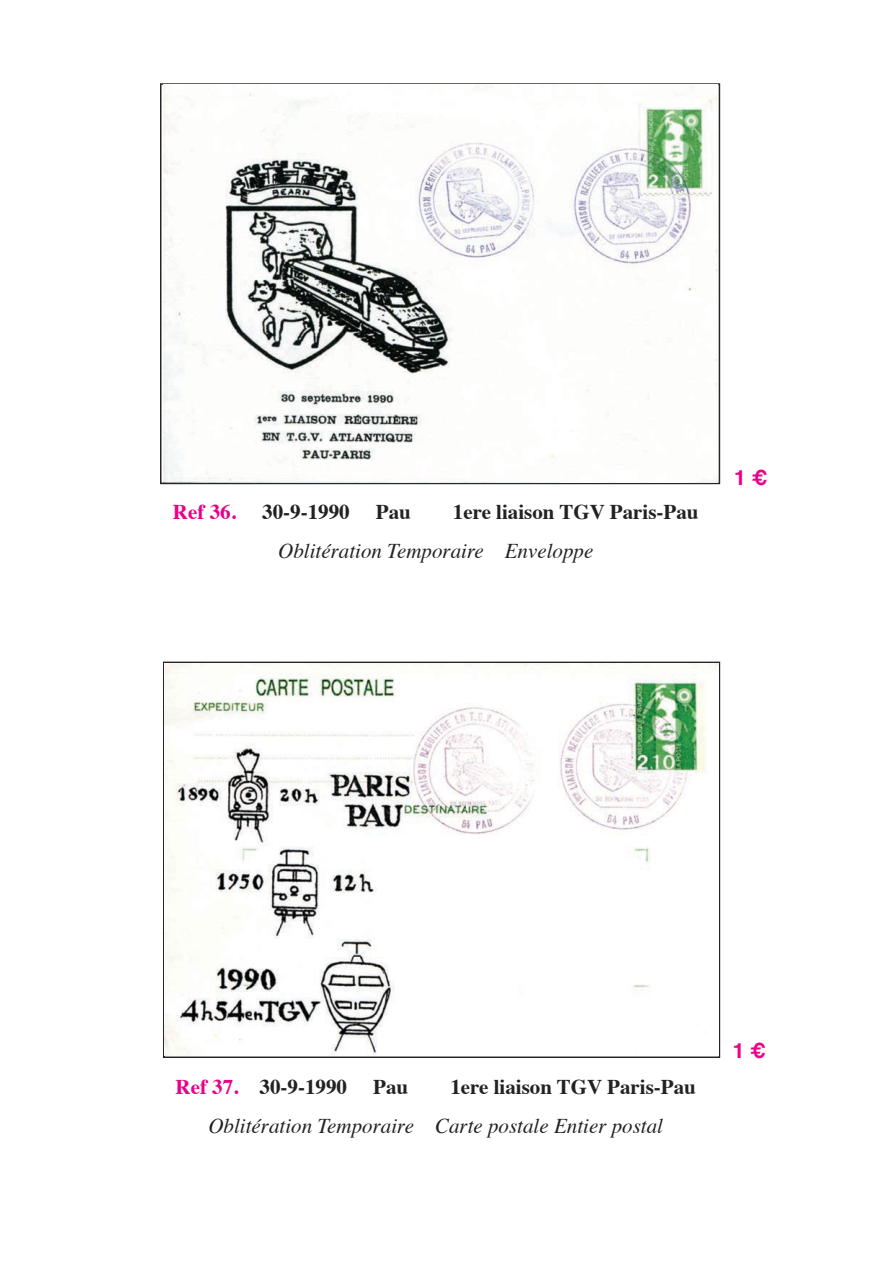
<style>
.page{position:relative;width:893px;height:1263px;background:#fff}
.page>*{position:absolute;margin:0;border:0;box-sizing:border-box;transform-origin:0 0}
.t1{font:italic 21px "Times";color:#232122}
.t2{font:700 21px "Times";color:#232122}
.t3{font:700 21px "Times";color:#eb008a}
.t4{font:700 21px "Helvetica";color:#eb008a}
.s1{color:#eb008a}
</style>
<div class="page">
<img style="left:163px;top:85px;width:554px;height:398px">
<img style="left:165px;top:663px;width:554px;height:393px">
<img style="left:719px;top:663px;width:1px;height:393px">
<p class="t3" style="left:173px;top:503px;width:64px">Ref 36.</p>
<p class="t2" style="left:262px;top:503px;width:89px">30-9-1990</p>
<p class="t2" style="left:376px;top:503px;width:37px">Pau</p>
<p class="t2" style="left:453px;top:503px;width:247px">1ere liaison TGV Paris-Pau</p>
<p class="t1" style="left:278px;top:542px;width:317px">Oblitération Temporaire Enveloppe</p>
<p class="t4" style="left:734px;top:469px;width:35px">1!"</p>
<p class="t2" style="left:176px;top:1079px;width:173px"><span class="s1">Ref 37.</span> 30-9-1990</p>
<p class="t2" style="left:373px;top:1079px;width:37px">Pau</p>
<p class="t2" style="left:450px;top:1079px;width:247px">1ere liaison TGV Paris-Pau</p>
<p class="t1" style="left:208px;top:1118px;width:456px">Oblitération Temporaire Carte postale Entier postal</p>
<p class="t4" style="left:733px;top:1042px;width:35px">1!"</p>
</div>
